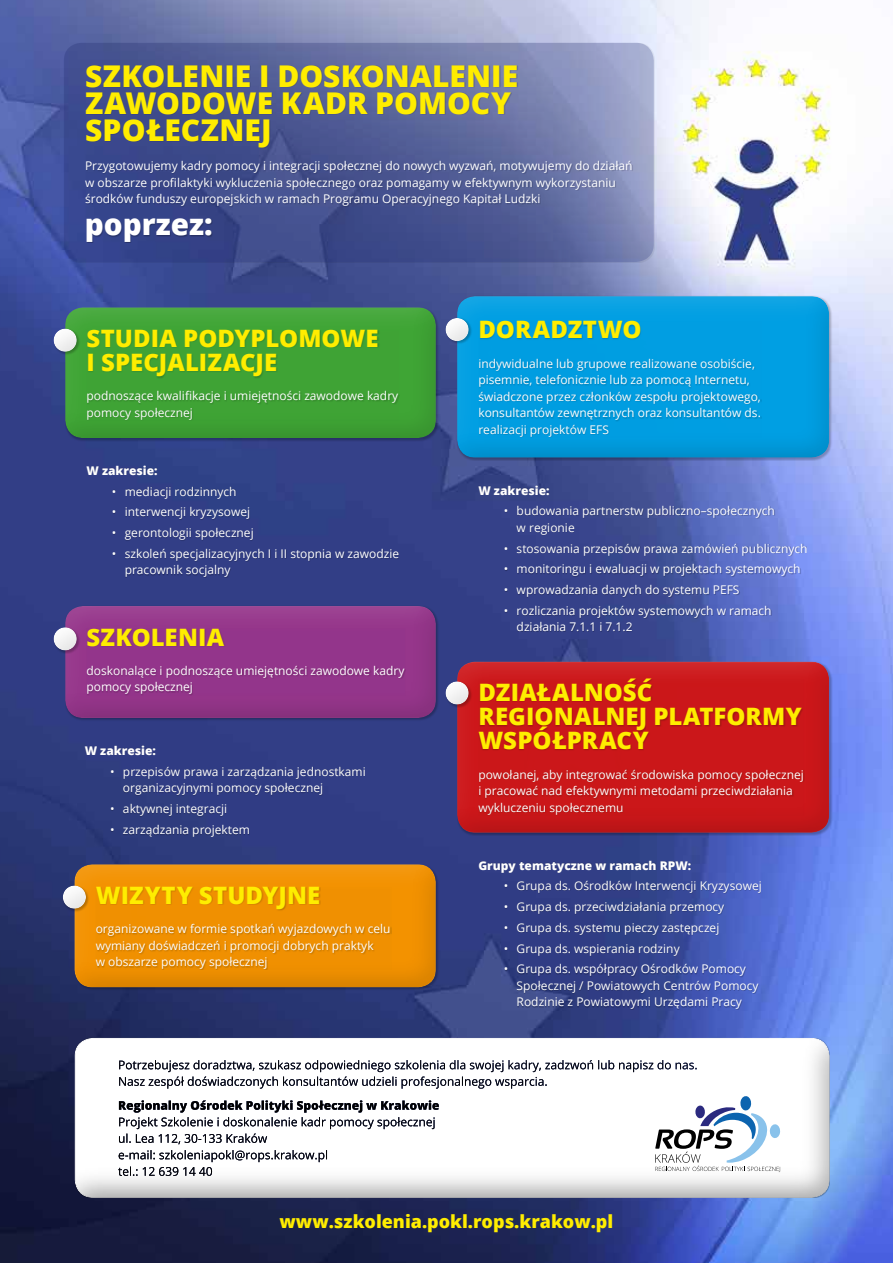
<style>
.page{position:relative;width:893px;height:1263px;background:#fff}
.page>*{position:absolute;margin:0;border:0;box-sizing:border-box;transform-origin:0 0}
.t1{font:800 30px/27px "Open Sans";color:#ffed00}
.t2{font:800 29.7px "Open Sans";color:#fff}
.t3{font:800 24px/24px "Open Sans";letter-spacing:.005em;color:#ffed00}
.t4{font:800 18px "Open Sans";color:#ffed00}
.t5{font:12px/16.5px "Open Sans";color:#fff}
.t6{font:800 12px "Open Sans";color:#fff}
</style>
<div class="page">
<img style="left:0;top:0;width:893px;height:1263px">
<div style="left:479px;top:485px;width:328px;height:147px;background:#000;opacity:.25"></div>
<div style="left:479px;top:861px;width:282px;height:149px;background:#000;opacity:.25"></div>
<div style="left:87px;top:466px;width:312px;height:112px;background:#000;opacity:.25"></div>
<div style="left:85px;top:746px;width:280px;height:91px;background:#000;opacity:.25"></div>
<svg style="left:64px;top:43px;width:590px;height:219px"></svg>
<div style="left:74px;top:1037px;width:757px;height:161px;background:#000;opacity:.35"></div>
<div style="left:64px;top:306px;width:376px;height:136px;background:#000;opacity:.15"></div>
<div style="left:456px;top:295px;width:376px;height:166px;background:#000;opacity:.15"></div>
<div style="left:456px;top:660px;width:382px;height:177px;background:#000;opacity:.15"></div>
<div style="left:73px;top:863px;width:366px;height:128px;background:#000;opacity:.15"></div>
<div style="left:64px;top:605px;width:376px;height:116px;background:#000;opacity:.15"></div>
<svg style="left:655px;top:1095px;width:126px;height:77px"></svg>
<div style="left:53px;top:328px;width:27px;height:27px;background:#000;opacity:.25"></div>
<div style="left:53px;top:327px;width:26px;height:27px;background:#000;opacity:.15"></div>
<div style="left:53px;top:627px;width:27px;height:27px;background:#000;opacity:.25"></div>
<div style="left:53px;top:626px;width:26px;height:27px;background:#000;opacity:.15"></div>
<div style="left:445px;top:317px;width:27px;height:27px;background:#000;opacity:.25"></div>
<div style="left:445px;top:317px;width:26px;height:27px;background:#000;opacity:.15"></div>
<div style="left:445px;top:681px;width:27px;height:27px;background:#000;opacity:.25"></div>
<div style="left:445px;top:680px;width:26px;height:27px;background:#000;opacity:.15"></div>
<div style="left:62px;top:885px;width:27px;height:27px;background:#000;opacity:.25"></div>
<div style="left:62px;top:884px;width:26px;height:27px;background:#000;opacity:.15"></div>
<div style="left:87px;top:219px;width:126px;height:24px;background:#000;opacity:.25"></div>
<h1 class="t1" style="left:85px;top:61px;width:435px">SZKOLENIE I DOSKONALENIE<br>ZAWODOWE KADR POMOCY<br>SPOŁECZNEJ</h1>
<p class="t5" style="left:85px;top:157px;width:549px">Przygotowujemy kadry pomocy i integracji społecznej do nowych wyzwań, motywujemy do działań w obszarze profilaktyki wykluczenia społecznego oraz pomagamy w efektywnym wykorzystaniu środków funduszy europejskich w ramach Programu operacyjnego Kapitał ludzki</p>
<h2 class="t2" style="left:85px;top:202px;width:129px">POPRZEZ:</h2>
<h3 class="t3" style="left:86px;top:325px;width:294px">STUDIA PODYPLOMOWE<br>I SPECJALIZACJE</h3>
<p class="t5" style="left:86px;top:387px;width:313px">podnoszące kwalifikacje i umiejętności zawodowe kadry pomocy społecznej</p>
<p class="t6" style="left:86px;top:461px;width:73px">W ZAKRESIE:</p>
<p class="t5" style="left:112px;top:483px;width:126px">• mediacji rodzinnych</p>
<p class="t5" style="left:112px;top:503px;width:140px">• interwencji kryzysowej</p>
<p class="t5" style="left:112px;top:524px;width:143px">• gerontologii społecznej</p>
<p class="t5" style="left:125px;top:545px;width:276px;text-indent:-13px">• szkoleń specjalizacyjnych i i ii stopnia w zawodzie pracownik socjalny</p>
<h3 class="t3" style="left:86px;top:624px;width:139px">SZKOLENIA</h3>
<p class="t5" style="left:86px;top:662px;width:319px">doskonalące i podnoszące umiejętności zawodowe kadry pomocy społecznej</p>
<p class="t6" style="left:85px;top:741px;width:73px">W ZAKRESIE:</p>
<p class="t5" style="left:123px;top:763px;width:244px;text-indent:-13px">• przepisów prawa i zarządzania jednostkami organizacyjnymi pomocy społecznej</p>
<p class="t5" style="left:110px;top:800px;width:118px">• aktywnej integracji</p>
<p class="t5" style="left:110px;top:821px;width:141px">• zarządzania projektem</p>
<h3 class="t3" style="left:96px;top:882px;width:226px">WIZYTY STUDYJNE</h3>
<p class="t5" style="left:96px;top:920px;width:296px">organizowane w formie spotkań wyjazdowych w celu wymiany doświadczeń i promocji dobrych praktyk<br>w obszarze pomocy społecznej</p>
<h3 class="t3" style="left:478px;top:316px;width:165px">DORADZTWO</h3>
<p class="t5" style="left:478px;top:355px;width:284px">indywidualne lub grupowe realizowane osobiście, pisemnie, telefonicznie lub za pomocą internetu, świadczone przez członków zespołu projektowego, konsultantów zewnętrznych oraz konsultantów ds. realizacji projektów eFS</p>
<p class="t6" style="left:478px;top:481px;width:73px">W ZAKRESIE:</p>
<p class="t5" style="left:517px;top:502px;width:260px;text-indent:-13px">• budowania partnerstw publiczno–społecznych w regionie</p>
<p class="t5" style="left:504px;top:540px;width:305px">• stosowania przepisów prawa zamówień publicznych</p>
<p class="t5" style="left:504px;top:560px;width:298px">• monitoringu i ewaluacji w projektach systemowych</p>
<p class="t5" style="left:504px;top:581px;width:237px">• wprowadzania danych do systemu PeFS</p>
<p class="t5" style="left:517px;top:602px;width:256px;text-indent:-13px">• rozliczania projektów systemowych w ramach działania 7.1.1 i 7.1.2</p>
<h3 class="t3" style="left:478px;top:679px;width:325px">DZIAŁALNOŚĆ<br>REGIONALNEJ PLATFORMY<br>WSPÓŁPRACY</h3>
<p class="t5" style="left:478px;top:766px;width:327px">powołanej, aby integrować środowiska pomocy społecznej i pracować nad efektywnymi metodami przeciwdziałania wykluczeniu społecznemu</p>
<p class="t6" style="left:478px;top:856px;width:214px">GRUPY TEMATYCZNE W RAMACH RPW:</p>
<p class="t5" style="left:504px;top:877px;width:259px">• Grupa ds. ośrodków interwencji Kryzysowej</p>
<p class="t5" style="left:504px;top:898px;width:222px">• Grupa ds. przeciwdziałania przemocy</p>
<p class="t5" style="left:504px;top:919px;width:217px">• Grupa ds. systemu pieczy zastępczej</p>
<p class="t5" style="left:504px;top:940px;width:177px">• Grupa ds. wspierania rodziny</p>
<p class="t5" style="left:517px;top:960px;width:243px;text-indent:-13px">• Grupa ds. współpracy ośrodków Pomocy<br>Społecznej / Powiatowych centrów Pomocy rodzinie z Powiatowymi urzędami Pracy</p>
<h3 class="t4" style="left:280px;top:1208px;width:335px">WWW.SZKOLENIA.POKL.ROPS.KRAKOW.PL</h3>
</div>
